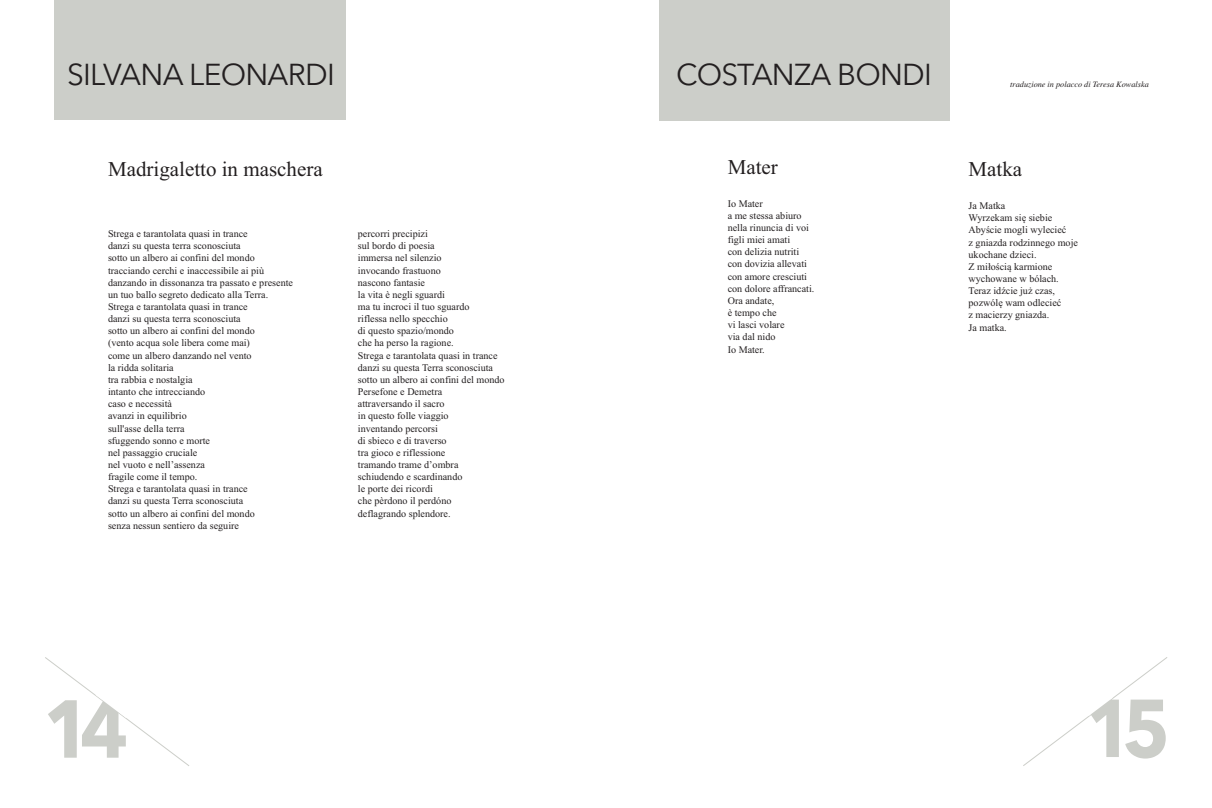
<style>
.page{position:relative;width:1212px;height:808px;background:#fff}
.page>*{position:absolute;margin:0;border:0;box-sizing:border-box;transform-origin:0 0}
.t1{font:700 81.07px "Avenir Next";color:#cccec9;scale:.92 1}
.t2{font:30px "Avenir Next";letter-spacing:-.025em;color:#231f20}
.t3{font:21px "Times New Roman";color:#231f20}
.t4{font:10.12px/12.1px "Times New Roman";color:#231f20}
.t5{font:italic 8.25px "Times";color:#231f20}
</style>
<div class="page">
<svg style="left:1023px;top:657px;width:145px;height:109px"></svg>
<svg style="left:45px;top:657px;width:144px;height:109px"></svg>
<div style="left:659px;top:0;width:290px;height:120px;background:#cccec9"></div>
<div style="left:54px;top:0;width:292px;height:119px;background:#cccec9"></div>
<h2 class="t2" style="left:67px;top:63px;width:269px">SILVANA LEONARDI</h2>
<h2 class="t2" style="left:676px;top:63px;width:257px">COSTANZA BONDI</h2>
<h3 class="t3" style="left:108px;top:162px;width:216px">Madrigaletto in maschera</h3>
<p class="t4" style="left:108px;top:229px;width:187px">Strega e tarantolata quasi in trance<br>danzi su questa terra sconosciuta<br>sotto un albero ai confini del mondo tracciando cerchi e inaccessibile ai più danzando in dissonanza tra passato e presente un tuo ballo segreto dedicato alla Terra.<br>Strega e tarantolata quasi in trance<br>danzi su questa terra sconosciuta<br>sotto un albero ai confini del mondo<br>(vento acqua sole libera come mai)<br>come un albero danzando nel vento<br>la ridda solitaria<br>tra rabbia e nostalgia<br>intanto che intrecciando<br>caso e necessità<br>avanzi in equilibrio<br>sull'asse della terra<br>sfuggendo sonno e morte<br>nel passaggio cruciale<br>nel vuoto e nell’assenza<br>fragile come il tempo.<br>Strega e tarantolata quasi in trance<br>danzi su questa Terra sconosciuta<br>sotto un albero ai confini del mondo<br>senza nessun sentiero da seguire</p>
<p class="t4" style="left:358px;top:229px;width:148px">percorri precipizi<br>sul bordo di poesia<br>immersa nel silenzio<br>invocando frastuono<br>nascono fantasie<br>la vita è negli sguardi<br>ma tu incroci il tuo sguardo<br>riflessa nello specchio<br>di questo spazio/mondo<br>che ha perso la ragione.<br>Strega e tarantolata quasi in trance danzi su questa Terra sconosciuta sotto un albero ai confini del mondo<br>Persefone e Demetra<br>attraversando il sacro<br>in questo folle viaggio<br>inventando percorsi<br>di sbieco e di traverso<br>tra gioco e riflessione<br>tramando trame d’ombra schiudendo e scardinando<br>le porte dei ricordi<br>che pèrdono il perdóno<br>deflagrando splendore.</p>
<h3 class="t3" style="left:728px;top:159px;width:52px">Mater</h3>
<p class="t4" style="left:728px;top:198px;width:88px">Io Mater<br>a me stessa abiuro nella rinuncia di voi figli miei amati<br>con delizia nutriti con dovizia allevati con amore cresciuti con dolore affrancati.<br>Ora andate,<br>è tempo che<br>vi lasci volare<br>via dal nido<br>Io Mater.</p>
<p class="t5" style="left:1010px;top:79px;width:140px">traduzione in polacco di Teresa Kowalska</p>
<h3 class="t3" style="left:968px;top:162px;width:55px">Matka</h3>
<p class="t4" style="left:968px;top:201px;width:111px">Ja Matka<br>Wyrzekam się siebie<br>Abyście mogli wylecieć<br>z gniazda rodzinnego moje ukochane dzieci.<br>Z miłością karmione wychowane w bólach.<br>Teraz idźcie już czas, pozwólę wam odlecieć<br>z macierzy gniazda.<br>Ja matka.</p>
<h1 class="t1" style="left:43px;top:682px;width:94px">14</h1>
<h1 class="t1" style="left:1085px;top:682px;width:94px">15</h1>
</div>
